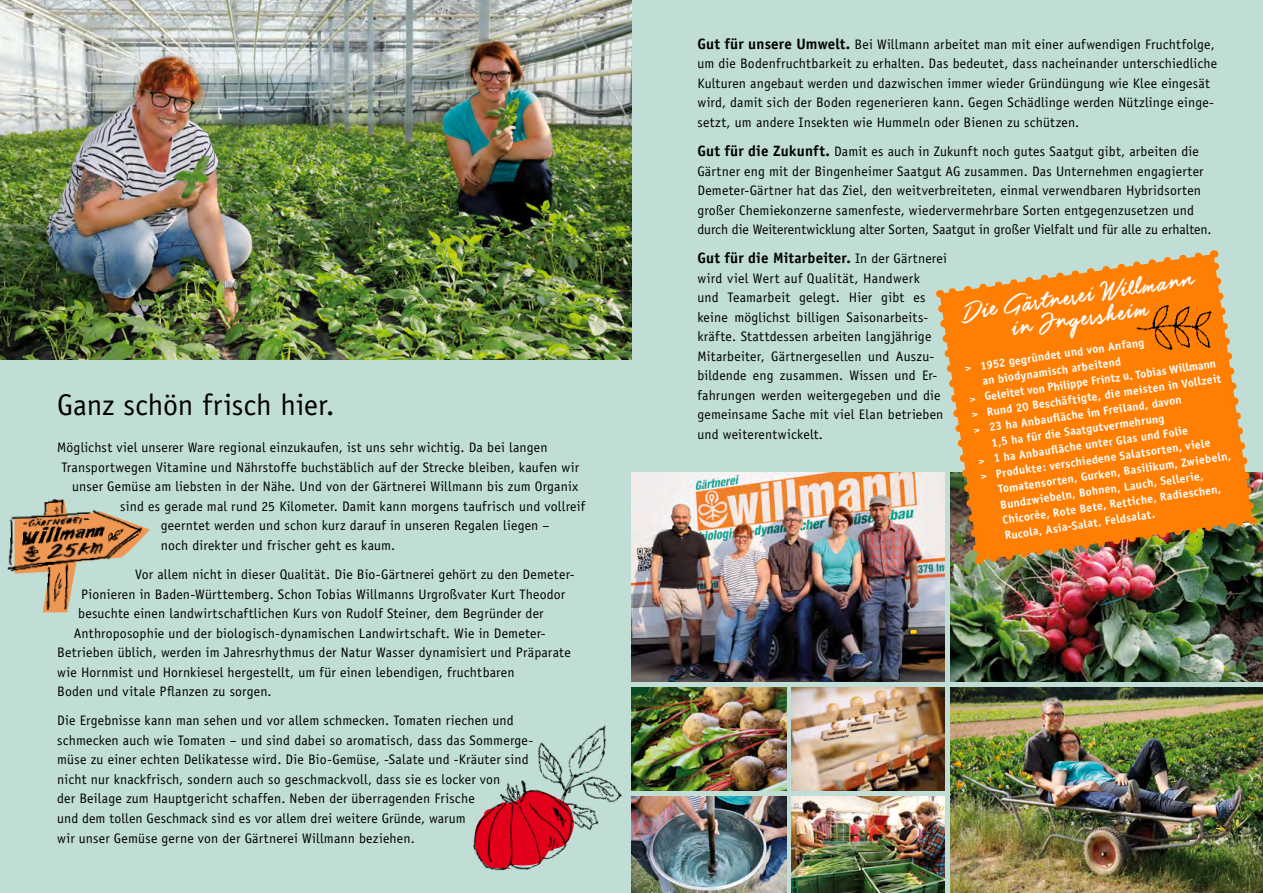
<style>
.page{position:relative;width:1263px;height:893px;background:#c0ded6}
.page>*{position:absolute;margin:0;border:0;box-sizing:border-box;transform-origin:0 0}
.t1{font:30px "AT Officina Sans";letter-spacing:-.005em;color:#000}
.t2{font:28.35px/22.5px "Guld Script";color:#fff;text-align:center}
.t3{font:700 15px "AT Officina Sans";letter-spacing:.01em;color:#000}
.t4{font:13.8px/19.5px "AT Officina Sans";letter-spacing:.015em;color:#000}
.t5{font:700 11.7px "AT Officina Sans";color:#fff}
.s1{font-weight:700;font-size:15px}
.s2{font-weight:400;font-size:13.8px}
</style>
<div class="page">
<img style="left:950px;top:473px;width:313px;height:209px">
<img style="left:950px;top:687px;width:313px;height:206px">
<svg style="left:933px;top:250px;width:325px;height:317px"></svg>
<img style="left:792px;top:796px;width:152px;height:97px">
<img style="left:632px;top:473px;width:312px;height:209px">
<img style="left:7px;top:499px;width:143px;height:112px">
<img style="left:1132px;top:298px;width:85px;height:62px">
<img style="left:632px;top:687px;width:155px;height:104px">
<img style="left:473px;top:725px;width:149px;height:146px">
<img style="left:0;top:0;width:632px;height:360px">
<img style="left:792px;top:687px;width:152px;height:104px">
<img style="left:631px;top:796px;width:156px;height:97px">
<h1 class="t1" style="left:57px;top:387px;width:279px">Ganz schön frisch hier.</h1>
<p class="t4" style="left:57px;top:438px;width:492px">Möglichst viel unserer Ware regional einzukaufen, ist uns sehr wichtig. Da bei langen</p>
<p class="t4" style="left:61px;top:458px;width:519px">Transportwegen Vitamine und Nährstoffe buchstäblich auf der Strecke bleiben, kaufen wir</p>
<p class="t4" style="left:72px;top:477px;width:507px">unser Gemüse am liebsten in der Nähe. Und von der Gärtnerei Willmann bis zum Organix</p>
<p class="t4" style="left:120px;top:497px;width:466px">sind es gerade mal rund 25 Kilometer. Damit kann morgens taufrisch und vollreif</p>
<p class="t4" style="left:161px;top:516px;width:390px">geerntet werden und schon kurz darauf in unseren Regalen liegen –</p>
<p class="t4" style="left:161px;top:536px;width:236px">noch direkter und frischer geht es kaum.</p>
<p class="t4" style="left:135px;top:565px;width:441px">Vor allem nicht in dieser Qualität. Die Bio-Gärtnerei gehört zu den Demeter-</p>
<p class="t4" style="left:81px;top:584px;width:486px">Pionieren in Baden-Württemberg. Schon Tobias Willmanns Urgroßvater Kurt Theodor</p>
<p class="t4" style="left:78px;top:604px;width:467px">besuchte einen landwirtschaftlichen Kurs von Rudolf Steiner, dem Begründer der</p>
<p class="t4" style="left:74px;top:623px;width:473px">Anthroposophie und der biologisch-dynamischen Landwirtschaft. Wie in Demeter-</p>
<p class="t4" style="left:57px;top:643px;width:515px">Betrieben üblich, werden im Jahresrhythmus der Natur Wasser dynamisiert und Präparate</p>
<p class="t4" style="left:57px;top:662px;width:459px">wie Hornmist und Hornkiesel hergestellt, um für einen lebendigen, fruchtbaren</p>
<p class="t4" style="left:57px;top:682px;width:216px">Boden und vitale Pflanzen zu sorgen.</p>
<p class="t4" style="left:57px;top:711px;width:477px">Die Ergebnisse kann man sehen und vor allem schmecken. Tomaten riechen und schmecken auch wie Tomaten – und sind dabei so aromatisch, dass das Sommerge&shy;müse zu einer echten Delikatesse wird. Die Bio-Gemüse, -Salate und -Kräuter sind nicht nur knackfrisch, sondern auch so geschmackvoll, dass sie es locker von<br>der Beilage zum Hauptgericht schaffen. Neben der überragenden Frische<br>und dem tollen Geschmack sind es vor allem drei weitere Gründe, warum<br>wir unser Gemüse gerne von der Gärtnerei Willmann beziehen.</p>
<p class="t4" style="left:697px;top:34px;width:521px"><span class="s1">Gut für unsere Umwelt.</span> Bei Willmann arbeitet man mit einer aufwendigen Fruchtfolge, um die Bodenfruchtbarkeit zu erhalten. Das bedeutet, dass nacheinander unterschiedliche Kulturen angebaut werden und dazwischen immer wieder Gründüngung wie Klee eingesät wird, damit sich der Boden regenerieren kann. Gegen Schädlinge werden Nützlinge einge&shy;setzt, um andere Insekten wie Hummeln oder Bienen zu schützen.</p>
<p class="t4" style="left:697px;top:142px;width:516px"><span class="s1">Gut für die Zukunft.</span> Damit es auch in Zukunft noch gutes Saatgut gibt, arbeiten die Gärtner eng mit der Bingenheimer Saatgut AG zusammen. Das Unternehmen engagierter Demeter-Gärtner hat das Ziel, den weitverbreiteten, einmal verwendbaren Hybridsorten großer Chemiekonzerne samenfeste, wiedervermehrbare Sorten entgegenzusetzen und durch die Weiterentwicklung alter Sorten, Saatgut in großer Vielfalt und für alle zu erhalten.</p>
<p class="t3" style="left:697px;top:249px;width:251px">Gut für die Mitarbeiter. <span class="s2">In der Gärtnerei</span></p>
<p class="t4" style="left:697px;top:268px;width:248px">wird viel Wert auf Qualität, Handwerk und Teamarbeit gelegt. Hier gibt es keine möglichst billigen Saisonarbeits&shy;kräfte. Stattdessen arbeiten langjährige Mitarbeiter, Gärtnergesellen und Auszu&shy;bildende eng zusammen. Wissen und Er&shy;fahrungen werden weitergegeben und die gemeinsame Sache mit viel Elan betrieben und weiterentwickelt.</p>
<h2 class="t2" style="left:959px;top:302px;width:224px;rotate:-8deg">Die Gärtnerei Will mann in Ingersheim</h2>
<p class="t5" style="left:964px;top:360px;width:183px;rotate:-8deg">&gt; 1952 gegründet und von Anfang</p>
<p class="t5" style="left:981px;top:374px;width:141px;rotate:-8deg">an biodynamisch arbeitend</p>
<p class="t5" style="left:968px;top:391px;width:251px;rotate:-8deg">&gt; Geleitet von Philippe Frintz u. Tobias Willmann</p>
<p class="t5" style="left:970px;top:406px;width:253px;rotate:-8deg">&gt; Rund 20 Beschäftigte, die meisten in Vollzeit</p>
<p class="t5" style="left:973px;top:422px;width:212px;rotate:-8deg">&gt; 23 ha Anbaufl äche im Freiland, davon</p>
<p class="t5" style="left:990px;top:435px;width:176px;rotate:-8deg">1,5 ha für die Saatgutvermehrung</p>
<p class="t5" style="left:977px;top:453px;width:213px;rotate:-8deg">&gt; 1 ha Anbaufl äche unter Glas und Folie</p>
<p class="t5" style="left:979px;top:468px;width:234px;rotate:-8deg">&gt; Produkte: verschiedene Salatsorten, viele</p>
<p class="t5" style="left:997px;top:481px;width:237px;rotate:-8deg">Tomatensorten, Gurken, Basilikum, Zwiebeln,</p>
<p class="t5" style="left:999px;top:497px;width:207px;rotate:-8deg">Bundzwiebeln, Bohnen, Lauch, Sellerie,</p>
<p class="t5" style="left:1001px;top:512px;width:222px;rotate:-8deg">Chicorée, Rote Bete, Rettiche, Radieschen,</p>
<p class="t5" style="left:1004px;top:528px;width:153px;rotate:-8deg">Rucola, Asia-Salat, Feldsalat.</p>
</div>
